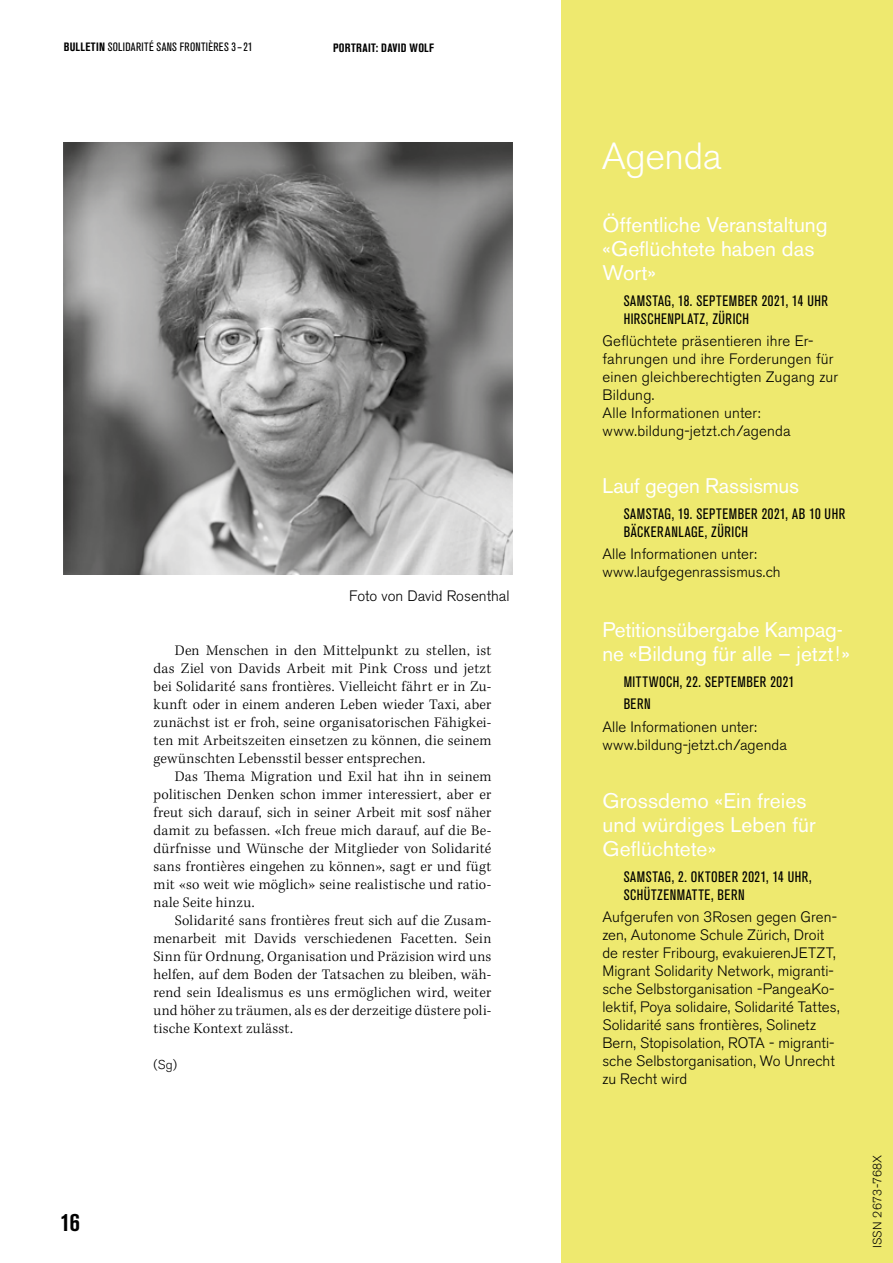
<style>
.page{position:relative;width:893px;height:1263px;background:#fff}
.page>*{position:absolute;margin:0;border:0;box-sizing:border-box;transform-origin:0 0}
.H2_25{font:300 37.5px "Akzidenz Grotesk BE";letter-spacing:-.01em;color:#fff}
.t1{font:700 condensed 25.5px "Akzidenz Grotesk BE";color:#000}
.Titel_Veranstaltunge{font:21px/24px "Akzidenz Grotesk BE";color:#fff}
.Lauftext_mit_10{font:300 15px/18px "Kepler Std";letter-spacing:.015em;color:#000;text-align:justify}
.Veranstaltung_Text_1{font:300 15px/18px "Akzidenz Grotesk BE";letter-spacing:.005em;color:#000}
.Datum_Veranstaltung{font:condensed 15px/18px "Akzidenz Grotesk BE";letter-spacing:.03em;color:#000}
.Fotolegende_10{font:300 15px "Akzidenz Grotesk BE";letter-spacing:.005em;color:#000}
.Person_8{font:300 12.75px "Akzidenz Grotesk BE";color:#000}
.Rubrik_10{font:condensed 12px "Akzidenz Grotesk BE";letter-spacing:.025em;color:#000}
.Rubrik_10-2{font:700 condensed 12px "Akzidenz Grotesk BE";letter-spacing:.03em;color:#000}
.t2{font:300 12px "Akzidenz Grotesk BE";letter-spacing:.03em;color:#000}
.s1{font-weight:700}
</style>
<div class="page">
<div style="left:561px;top:0;width:332px;height:1263px;background:#eee96f"></div>
<img style="left:64px;top:142px;width:449px;height:432px">
<p class="Rubrik_10" style="left:64px;top:40px;width:190px"><span class="s1">BULLETIN</span> SOLIDARITÉ SANS FRONTIÈRES 3–21</p>
<p class="Rubrik_10-2" style="left:333px;top:40px;width:102px">PORTRAIT: DAVID WOLF</p>
<p class="Fotolegende_10" style="left:349px;top:587px;width:162px">Foto von David Rosenthal</p>
<h2 class="t1" style="left:61px;top:1208px;width:21px">16</h2>
<p class="Lauftext_mit_10" style="left:154px;top:641px;width:339px;text-indent:21px">Den Menschen in den Mittelpunkt zu stellen, ist das Ziel von Davids Arbeit mit Pink Cross und jetzt bei Solidarité sans frontières. Vielleicht fährt er in Zu&shy;kunft oder in einem anderen Leben wieder Taxi, aber zunächst ist er froh, seine organisatorischen Fähigkei&shy;ten mit Arbeitszeiten einsetzen zu können, die seinem gewünschten Lebensstil besser entsprechen.</p>
<p class="Lauftext_mit_10" style="left:154px;top:767px;width:339px;text-indent:21px">Das Thema Migration und Exil hat ihn in seinem politischen Denken schon immer interessiert, aber er freut sich darauf, sich in seiner Arbeit mit sosf näher damit zu befassen. «Ich freue mich darauf, auf die Be&shy;dürfnisse und Wünsche der Mitglieder von Solidarité sans frontières eingehen zu können», sagt er und fügt mit «so weit wie möglich» seine realistische und ratio&shy;nale Seite hinzu.</p>
<p class="Lauftext_mit_10" style="left:154px;top:911px;width:339px;text-indent:21px">Solidarité sans frontières freut sich auf die Zusam&shy;menarbeit mit Davids verschiedenen Facetten. Sein Sinn für Ordnung, Organisation und Präzision wird uns helfen, auf dem Boden der Tatsachen zu bleiben, wäh&shy;rend sein Idealismus es uns ermöglichen wird, weiter und höher zu träumen, als es der derzeitige düstere poli&shy;tische Kontext zulässt.</p>
<p class="Person_8" style="left:154px;top:1057px;width:25px">(Sg)</p>
<p class="H2_25" style="left:602px;top:135px;width:122px">Agenda</p>
<p class="Titel_Veranstaltunge" style="left:602px;top:212px;width:227px">Öffentliche Veranstaltung «Geflüchtete haben das<br>Wort»</p>
<p class="Datum_Veranstaltung" style="left:624px;top:292px;width:206px">SAMSTAG, 18. SEPTEMBER 2021, 14 UHR<br>HIRSCHENPLATZ, ZÜRICH</p>
<p class="Veranstaltung_Text_1" style="left:602px;top:332px;width:237px">Geflüchtete präsentieren ihre Er&shy;fahrungen und ihre Forderungen für einen gleichberechtigten Zugang zur<br>Bildung.</p>
<p class="Veranstaltung_Text_1" style="left:602px;top:404px;width:190px">Alle Informationen unter: www.bildung-jetzt.ch/agenda</p>
<p class="Titel_Veranstaltunge" style="left:602px;top:473px;width:198px">Lauf gegen Rassismus</p>
<p class="Datum_Veranstaltung" style="left:624px;top:505px;width:223px">SAMSTAG, 19. SEPTEMBER 2021, AB 10 UHR<br>BÄCKERANLAGE, ZÜRICH</p>
<p class="Veranstaltung_Text_1" style="left:602px;top:545px;width:180px">Alle Informationen unter: www.laufgegenrassismus.ch</p>
<p class="Titel_Veranstaltunge" style="left:602px;top:617px;width:249px">Petitionsübergabe Kampag&shy;ne «Bildung für alle – jetzt!»</p>
<p class="Datum_Veranstaltung" style="left:624px;top:673px;width:172px">MITTWOCH, 22. SEPTEMBER 2021</p>
<p class="Datum_Veranstaltung" style="left:624px;top:695px;width:29px">BERN</p>
<p class="Veranstaltung_Text_1" style="left:602px;top:718px;width:186px">Alle Informationen unter: www.bildung-jetzt.ch/agenda</p>
<p class="Titel_Veranstaltunge" style="left:602px;top:788px;width:215px">Grossdemo «Ein freies und würdiges Leben für<br>Geflüchtete»</p>
<p class="Datum_Veranstaltung" style="left:624px;top:868px;width:189px">SAMSTAG, 2. OKTOBER 2021, 14 UHR,<br>SCHÜTZENMATTE, BERN</p>
<p class="Veranstaltung_Text_1" style="left:602px;top:908px;width:239px">Aufgerufen von 3Rosen gegen Gren&shy;zen, Autonome Schule Zürich, Droit de rester Fribourg, evakuierenJETZT, Migrant Solidarity Network, migranti&shy;sche Selbstorganisation -PangeaKo&shy;lektif, Poya solidaire, Solidarité Tattes, Solidarité sans frontières, Solinetz Bern, Stopisolation, ROTA - migranti&shy;sche Selbstorganisation, Wo Unrecht zu Recht wird</p>
<p class="t2" style="left:870px;top:1248px;width:95px;rotate:-90deg">ISSN 2673-768X</p>
</div>
